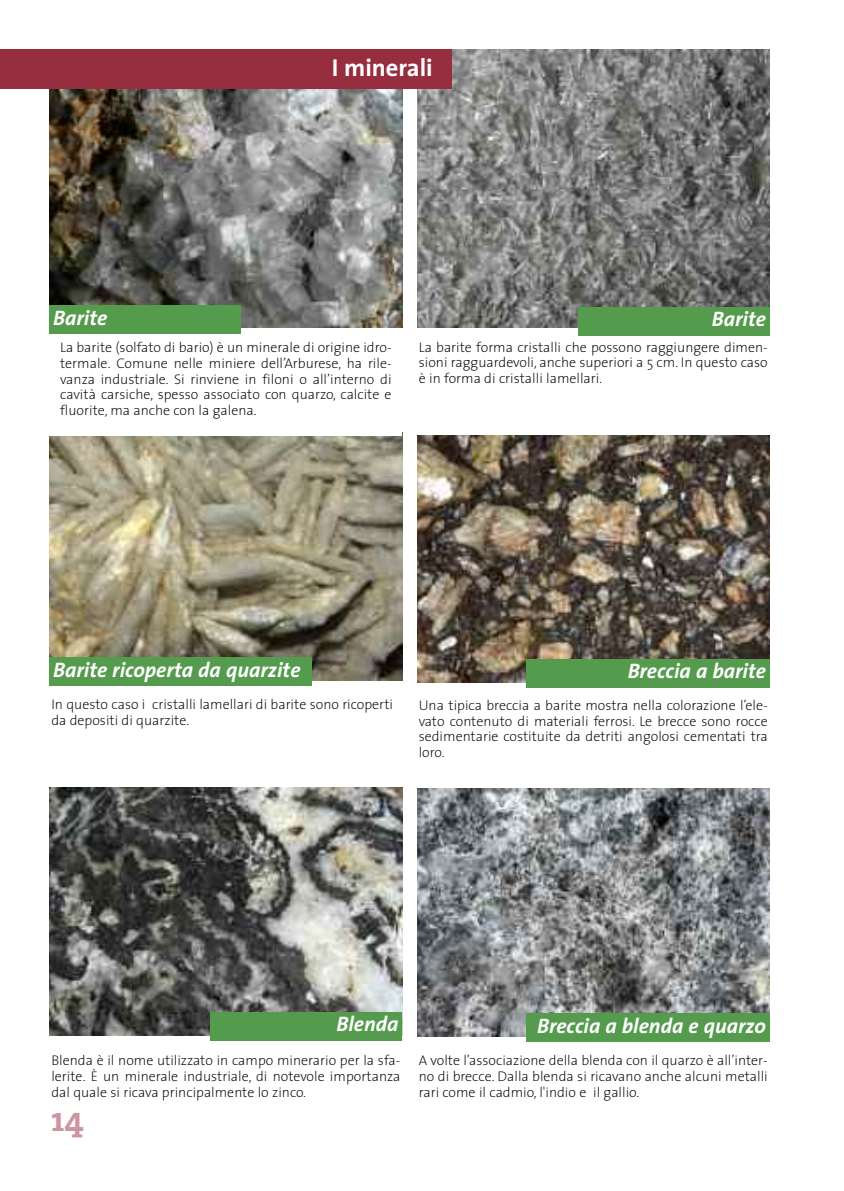
<style>
.page{position:relative;width:844px;height:1191px;background:#fff}
.page>*{position:absolute;margin:0;border:0;box-sizing:border-box;transform-origin:0 0}
.t1{font:700 35px "The Serif";color:#cb969f}
.t2{font:700 24.5px "The Sans";color:#fff}
.t3{font:italic 700 21px "The Sans";color:#fff}
.t4{font:200 14px/15.8px "The Sans";color:#000;text-align:justify}
</style>
<div class="page">
<img style="left:417px;top:435px;width:352px;height:247px">
<div style="left:526px;top:659px;width:243px;height:29px;background:#549b4d"></div>
<img style="left:50px;top:89px;width:352px;height:238px">
<img style="left:417px;top:50px;width:352px;height:277px">
<img style="left:417px;top:788px;width:352px;height:248px">
<img style="left:50px;top:436px;width:352px;height:244px">
<img style="left:50px;top:788px;width:352px;height:248px">
<div style="left:50px;top:306px;width:191px;height:28px;background:#549b4d"></div>
<div style="left:578px;top:307px;width:191px;height:29px;background:#549b4d"></div>
<div style="left:50px;top:657px;width:262px;height:29px;background:#549b4d"></div>
<div style="left:210px;top:1011px;width:192px;height:29px;background:#549b4d"></div>
<div style="left:526px;top:1013px;width:243px;height:29px;background:#549b4d"></div>
<div style="left:0;top:50px;width:451px;height:39px;background:#972e3f"></div>
<h2 class="t2" style="left:331px;top:58px;width:102px">I minerali</h2>
<h3 class="t3" style="left:53px;top:309px;width:56px">Barite</h3>
<h3 class="t3" style="left:711px;top:311px;width:56px">Barite</h3>
<p class="t4" style="left:60px;top:341px;width:333px">La barite (solfato di bario) è un minerale di origine idro&shy;termale. Comune nelle miniere dell’Arburese, ha rile&shy;vanza industriale. Si rinviene in filoni o all’interno di cavità carsiche, spesso associato con quarzo, calcite e fluorite, ma anche con la galena.</p>
<p class="t4" style="left:418px;top:340px;width:350px">La barite forma cristalli che possono raggiungere dimen&shy;sioni ragguardevoli, anche superiori a 5 cm. In questo caso è in forma di cristalli lamellari.</p>
<h3 class="t3" style="left:53px;top:661px;width:249px">Barite ricoperta da quarzite</h3>
<p class="t4" style="left:51px;top:698px;width:343px">In questo caso i cristalli lamellari di barite sono ricoperti da depositi di quarzite.</p>
<h3 class="t3" style="left:627px;top:663px;width:140px">Breccia a barite</h3>
<p class="t4" style="left:418px;top:698px;width:350px">Una tipica breccia a barite mostra nella colorazione l’ele&shy;vato contenuto di materiali ferrosi. Le brecce sono rocce sedimentarie costituite da detriti angolosi cementati tra loro.</p>
<h3 class="t3" style="left:336px;top:1015px;width:64px">Blenda</h3>
<h3 class="t3" style="left:537px;top:1017px;width:230px">Breccia a blenda e quarzo</h3>
<p class="t4" style="left:51px;top:1054px;width:350px">Blenda è il nome utilizzato in campo minerario per la sfa&shy;lerite. È un minerale industriale, di notevole importanza dal quale si ricava principalmente lo zinco.</p>
<p class="t4" style="left:418px;top:1054px;width:350px">A volte l’associazione della blenda con il quarzo è all’inter&shy;no di brecce. Dalla blenda si ricavano anche alcuni metalli rari come il cadmio, l'indio e il gallio.</p>
<h1 class="t1" style="left:51px;top:1107px;width:34px">14</h1>
</div>
